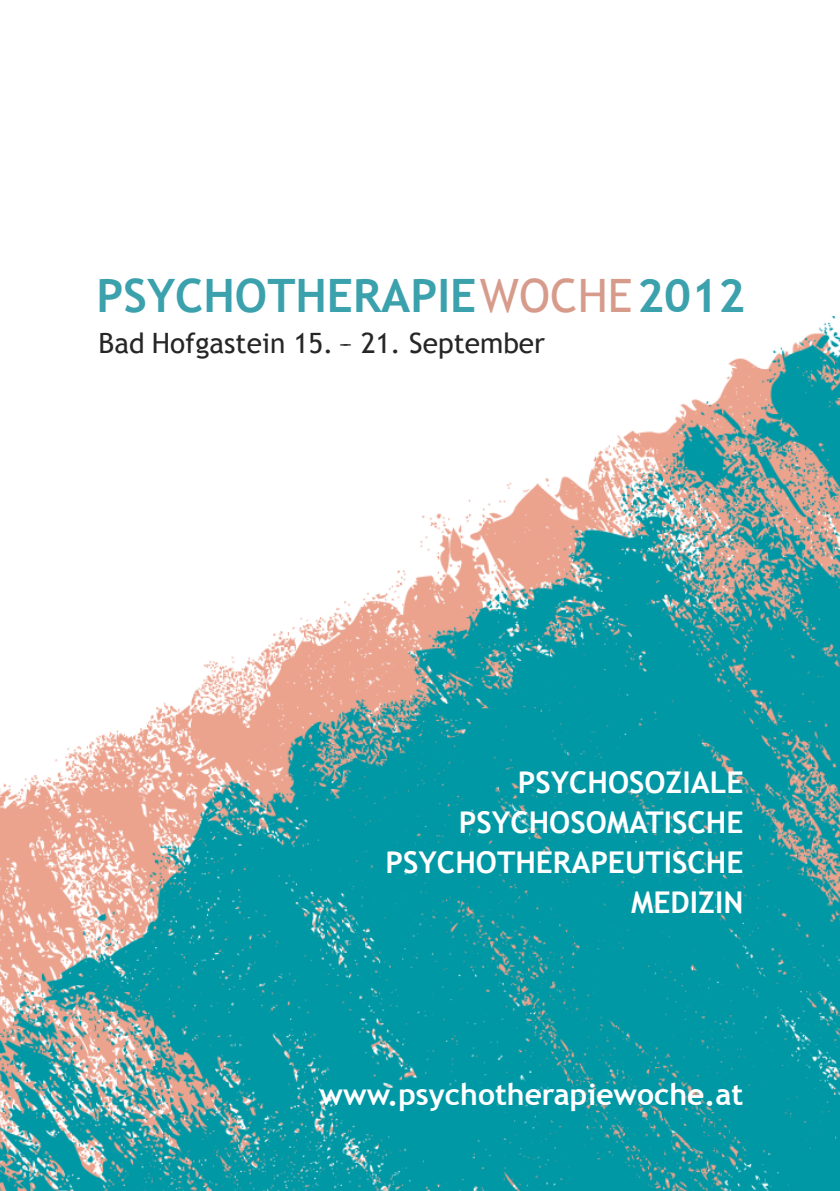
<style>
.page{position:relative;width:840px;height:1191px;background:#fff}
.page>*{position:absolute;margin:0;border:0;box-sizing:border-box;transform-origin:0 0}
.t1{font:700 46px "Trebuchet MS";color:#3ba1ac}
.t2{font:700 30px/40px "Trebuchet MS";color:#fff;text-align:right}
.t3{font:28px "Trebuchet MS";color:#272627}
.s1{font-weight:400;color:#d79b8b}
</style>
<div class="page">
<img style="left:0;top:316px;width:839px;height:875px">
<h1 class="t1" style="left:96px;top:269px;width:649px">PSYCHOTHERAPIE<span class="s1">WOCHE</span>2012</h1>
<p class="t3" style="left:98px;top:327px;width:448px">Bad Hofgastein 15. –– 21. September</p>
<p class="t2" style="left:385px;top:762px;width:359px">PSYCHOSOZIALE<br>PSYCHOSOMATISCHE<br>PSYCHOTHERAPEUTISCHE<br>MEDIZIN</p>
<p class="t2" style="left:319px;top:1074px;width:425px">www.psychotherapiewoche.at</p>
</div>
